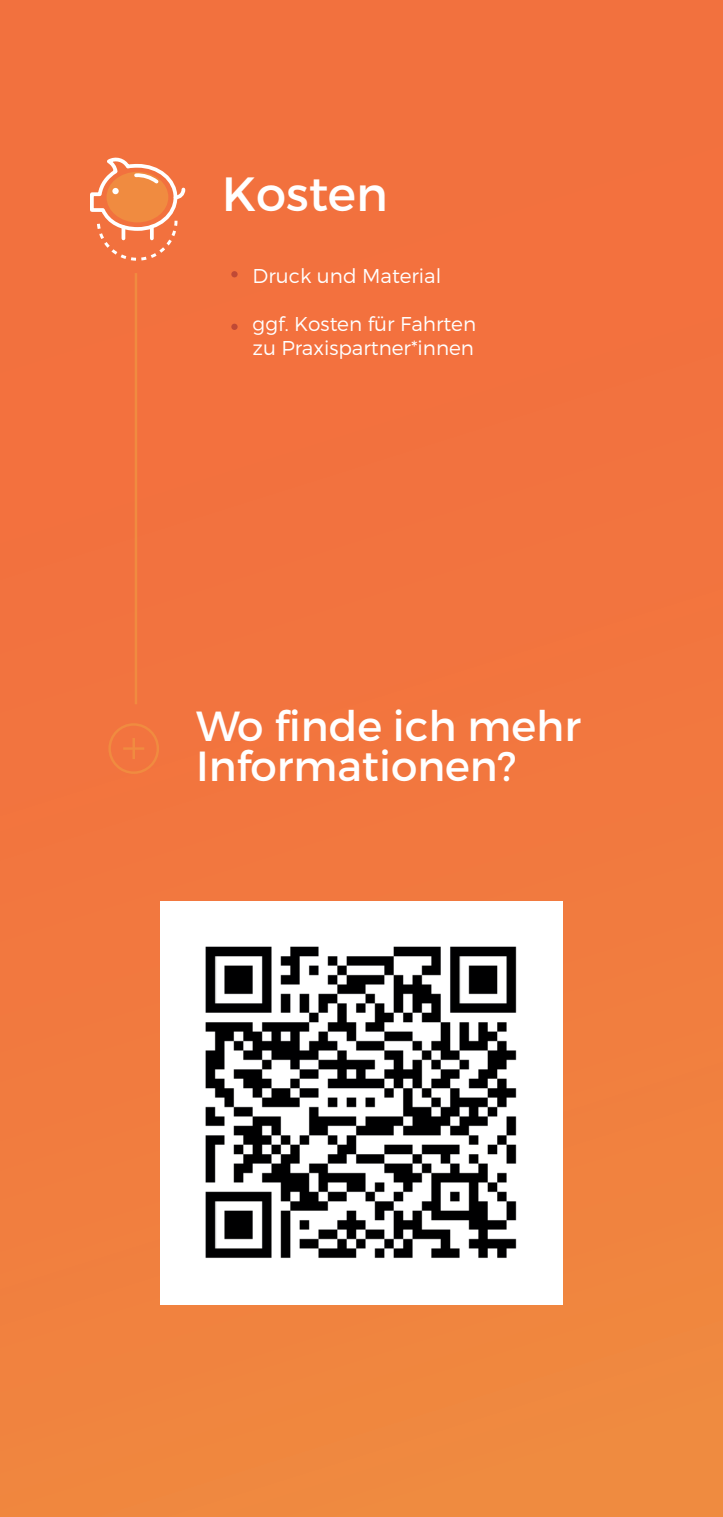
<style>
.page{position:relative;width:723px;height:1517px;background:#fff}
.page>*{position:absolute;margin:0;border:0;box-sizing:border-box;transform-origin:0 0}
.t1{font:48px "Montserrat";color:#fff}
.t2{font:42px/39.8px "Montserrat";color:#fff}
.t3{font:300 20px/24px "Montserrat";color:#fff}
</style>
<div class="page">
<div style="left:0;top:0;width:723px;height:1517px;background:linear-gradient(to bottom,#f36c3e,#f08640)"></div>
<svg style="left:88px;top:157px;width:99px;height:104px;background:#f38a58"></svg>
<div style="left:231px;top:271px;width:7px;height:6px;background:#c04935;border-radius:50%"></div>
<div style="left:231px;top:324px;width:7px;height:6px;background:#c04935;border-radius:50%"></div>
<hr style="left:135px;top:273px;width:2px;height:431px;background:#f08b40">
<div style="left:108px;top:723px;width:51px;height:51px;border:2px solid #f08b40;border-radius:50%"></div>
<hr style="left:123px;top:747px;width:21px;height:3px;background:#f08b40">
<hr style="left:132px;top:738px;width:3px;height:21px;background:#f08b40">
<img style="left:160px;top:901px;width:403px;height:403px">
<h1 class="t1" style="left:222px;top:164px;width:168px">Kosten</h1>
<p class="t3" style="left:253px;top:264px;width:190px">Druck und Material</p>
<p class="t3" style="left:253px;top:312px;width:225px">ggf. Kosten für Fahrten zu Praxispartner*innen</p>
<h2 class="t2" style="left:196px;top:706px;width:386px">Wo finde ich mehr<br>Informationen?</h2>
</div>
